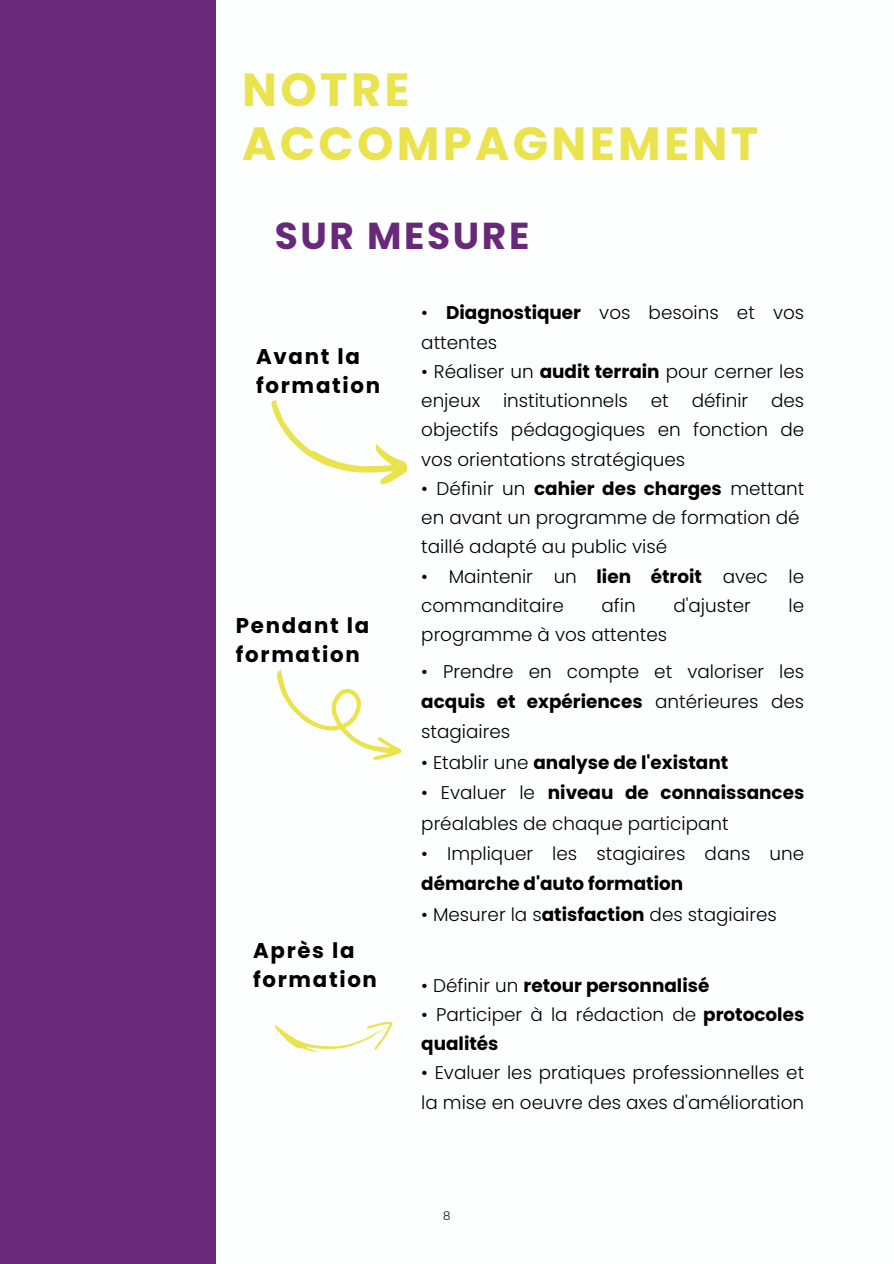
<style>
.page{position:relative;width:894px;height:1264px;background:#fff}
.page>*{position:absolute;margin:0;border:0;box-sizing:border-box;transform-origin:0 0}
.t1{font:700 46.5px/54px "Poppins";letter-spacing:.07em;color:#ebe34d}
.t2{font:700 37.5px "Poppins";letter-spacing:.07em;color:#69297b}
.t3{font:700 21.3px/29.2px "Poppins";letter-spacing:.08em;color:#000}
.t4{font:300 18.3px/29.2px "Poppins";color:#000}
.t5{font:700 18.3px "Poppins";color:#000}
.t6{font:300 12.15px "Nunito";color:#000}
.s1{font-weight:700}
.s2{font-weight:300}
</style>
<div class="page">
<div style="left:0;top:0;width:216px;height:1263px;background:#69297b"></div>
<svg style="left:271px;top:400px;width:136px;height:85px"></svg>
<svg style="left:277px;top:669px;width:125px;height:91px"></svg>
<svg style="left:275px;top:1021px;width:118px;height:32px"></svg>
<p class="t1" style="left:242px;top:63px;width:517px">NOTRE<br>ACCOMPAGNEMENT</p>
<p class="t2" style="left:274px;top:210px;width:256px">SUR MESURE</p>
<p class="t3" style="left:256px;top:342px;width:126px">Avant la formation</p>
<p class="t3" style="left:236px;top:611px;width:135px">Pendant la formation</p>
<h3 class="t3" style="left:253px;top:935px;width:125px">Après la formation</h3>
<h1 class="t4" style="left:421px;top:298px;width:384px">• <span class="s1">Diagnostiquer</span> vos besoins et vos attentes</h1>
<h2 class="t4" style="left:421px;top:357px;width:384px;text-align:justify">• Réaliser un <span class="s1">audit terrain</span> pour cerner les enjeux institutionnels et définir des objectifs pédagogiques en fonction de vos orientations stratégiques</h2>
<p class="t4" style="left:421px;top:474px;width:384px">• Définir un <span class="s1">cahier des charges</span> mettant en avant un programme de formation dé</p>
<p class="t4" style="left:421px;top:532px;width:247px">taillé adapté au public visé</p>
<p class="t4" style="left:421px;top:561px;width:384px">• Maintenir un <span class="s1">lien étroit</span> avec le commanditaire</p>
<p class="t4" style="left:601px;top:591px;width:36px">afin</p>
<p class="t4" style="left:673px;top:591px;width:79px">d'ajuster</p>
<p class="t4" style="left:788px;top:591px;width:17px">le</p>
<p class="t4" style="left:421px;top:620px;width:247px">programme à vos attentes</p>
<p class="t4" style="left:421px;top:656px;width:384px;line-height:30.3px;text-align:justify">• Prendre en compte et valoriser les <span class="s1">acquis et expériences</span> antérieures des stagiaires</p>
<h3 class="t5" style="left:421px;top:749px;width:308px"><span class="s2">• Etablir une</span> analyse de l'existant</h3>
<p class="t4" style="left:421px;top:777px;width:384px;line-height:30.3px">• Evaluer le <span class="s1">niveau de connaissances </span>préalables de chaque participant</p>
<h3 class="t4" style="left:421px;top:838px;width:384px;line-height:30.3px">• Impliquer les stagiaires dans une <span class="s1">démarche d'auto formation</span></h3>
<p class="t4" style="left:421px;top:899px;width:357px">• Mesurer la s<span class="s1">atisfaction</span> des stagiaires</p>
<p class="t5" style="left:421px;top:972px;width:289px"><span class="s2">• Définir un</span> retour personnalisé</p>
<p class="t4" style="left:421px;top:999px;width:384px">• Participer à la rédaction de <span class="s1">protocoles qualités</span></p>
<p class="t4" style="left:421px;top:1058px;width:384px">• Evaluer les pratiques professionnelles et la mise en oeuvre des axes d'amélioration</p>
<p class="t6" style="left:443px;top:1207px;width:9px">8</p>
</div>
